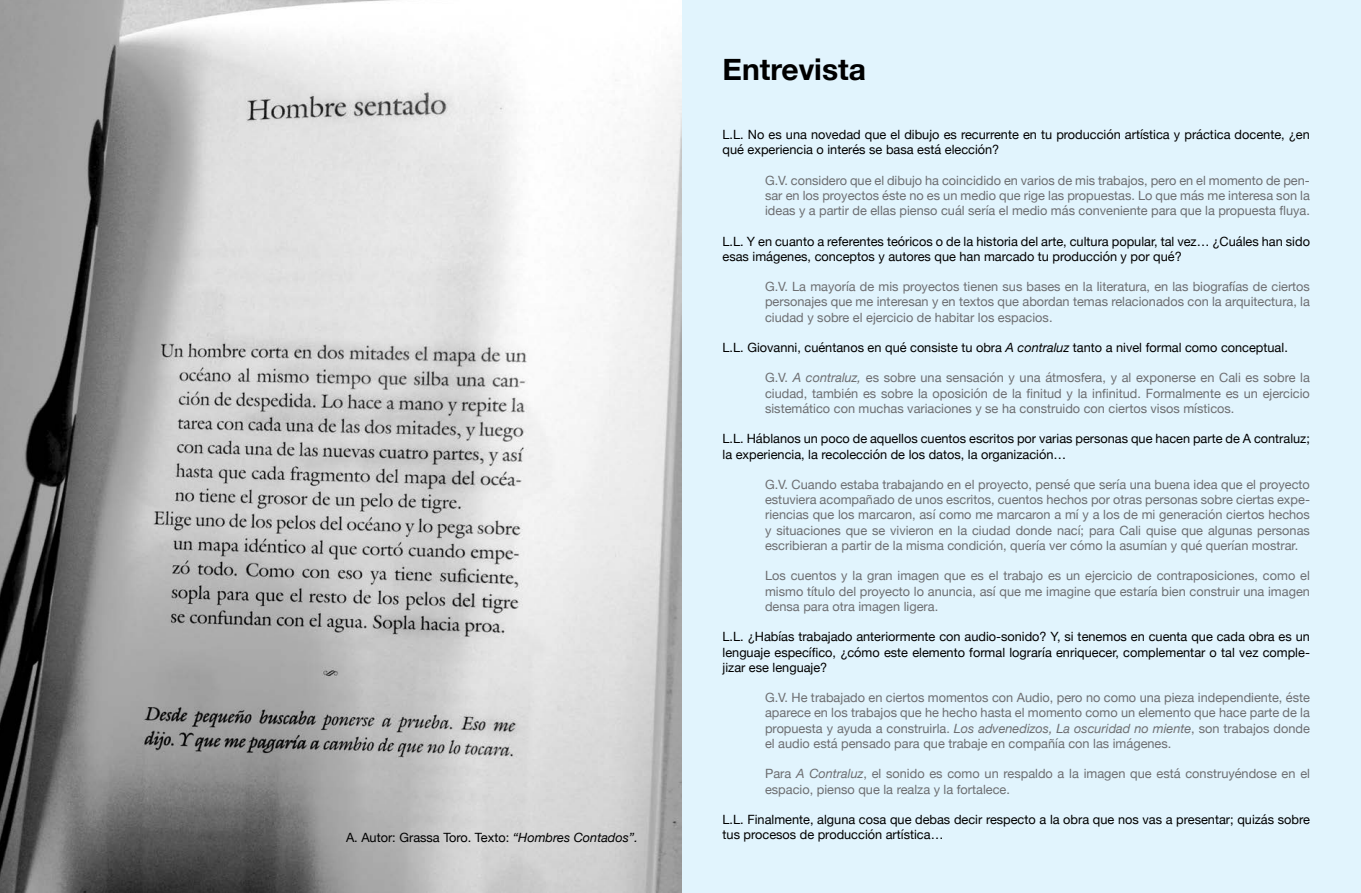
<style>
.page{position:relative;width:1361px;height:893px;background:#fff}
.page>*{position:absolute;margin:0;border:0;box-sizing:border-box;transform-origin:0 0}
.t1{font:700 30px "Helvetica Neue";color:#000}
.t2{font:12.75px/15.3px "Helvetica Neue";color:#6d6e71;text-align:justify}
.t3{font:12.75px/15.3px "Helvetica Neue";color:#000}
.s1{font-style:italic}
</style>
<div class="page">
<div style="left:679px;top:0;width:682px;height:893px;background:#e1f4fd"></div>
<img style="left:0;top:0;width:682px;height:893px">
<p class="t3" style="left:346px;top:830px;width:293px">A. Autor: Grassa Toro. Texto: <span class="s1">“Hombres Contados”.</span></p>
<h1 class="t1" style="left:722px;top:46px;width:145px">Entrevista</h1>
<p class="t3" style="left:722px;top:128px;width:589px">L.L. No es una novedad que el dibujo es recurrente en tu producción artística y práctica docente, ¿en qué experiencia o interés se basa está elección?</p>
<p class="t2" style="left:765px;top:173px;width:546px">G.V. considero que el dibujo ha coincidido en varios de mis trabajos, pero en el momento de pen&shy;sar en los proyectos éste no es un medio que rige las propuestas. Lo que más me interesa son la ideas y a partir de ellas pienso cuál sería el medio más conveniente para que la propuesta fluya.</p>
<p class="t3" style="left:722px;top:234px;width:589px">L.L. Y en cuanto a referentes teóricos o de la historia del arte, cultura popular, tal vez… ¿Cuáles han sido esas imágenes, conceptos y autores que han marcado tu producción y por qué?</p>
<p class="t2" style="left:765px;top:280px;width:546px">G.V. La mayoría de mis proyectos tienen sus bases en la literatura, en las biografías de ciertos personajes que me interesan y en textos que abordan temas relacionados con la arquitectura, la ciudad y sobre el ejercicio de habitar los espacios.</p>
<p class="t3" style="left:722px;top:341px;width:567px">L.L. Giovanni, cuéntanos en qué consiste tu obra <span class="s1">A contraluz</span> tanto a nivel formal como conceptual.</p>
<p class="t2" style="left:765px;top:371px;width:546px">G.V. <span class="s1">A contraluz,</span> es sobre una sensación y una átmosfera, y al exponerse en Cali es sobre la ciudad, también es sobre la oposición de la finitud y la infinitud. Formalmente es un ejercicio sistemático con muchas variaciones y se ha construido con ciertos visos místicos.</p>
<p class="t3" style="left:722px;top:432px;width:589px">L.L. Háblanos un poco de aquellos cuentos escritos por varias personas que hacen parte de A contraluz; la experiencia, la recolección de los datos, la organización…</p>
<p class="t2" style="left:765px;top:477px;width:546px">G.V. Cuando estaba trabajando en el proyecto, pensé que sería una buena idea que el proyecto estuviera acompañado de unos escritos, cuentos hechos por otras personas sobre ciertas expe&shy;riencias que los marcaron, así como me marcaron a mí y a los de mi generación ciertos hechos y situaciones que se vivieron en la ciudad donde nací; para Cali quise que algunas personas escribieran a partir de la misma condición, quería ver cómo la asumían y qué querían mostrar.</p>
<p class="t2" style="left:765px;top:569px;width:546px">Los cuentos y la gran imagen que es el trabajo es un ejercicio de contraposiciones, como el mismo título del proyecto lo anuncia, así que me imagine que estaría bien construir una imagen densa para otra imagen ligera.</p>
<p class="t3" style="left:722px;top:630px;width:589px;text-align:justify">L.L. ¿Habías trabajado anteriormente con audio-sonido? Y, si tenemos en cuenta que cada obra es un lenguaje específico, ¿cómo este elemento formal lograría enriquecer, complementar o tal vez comple&shy;jizar ese lenguaje?</p>
<p class="t2" style="left:765px;top:691px;width:546px">G.V. He trabajado en ciertos momentos con Audio, pero no como una pieza independiente, éste aparece en los trabajos que he hecho hasta el momento como un elemento que hace parte de la propuesta y ayuda a construirla. <span class="s1">Los advenedizos, La oscuridad no miente</span>, son trabajos donde el audio está pensado para que trabaje en compañía con las imágenes.</p>
<p class="t2" style="left:765px;top:767px;width:546px">Para <span class="s1">A Contraluz</span>, el sonido es como un respaldo a la imagen que está construyéndose en el espacio, pienso que la realza y la fortalece.</p>
<p class="t3" style="left:722px;top:812px;width:589px">L.L. Finalmente, alguna cosa que debas decir respecto a la obra que nos vas a presentar; quizás sobre tus procesos de producción artística…</p>
</div>
